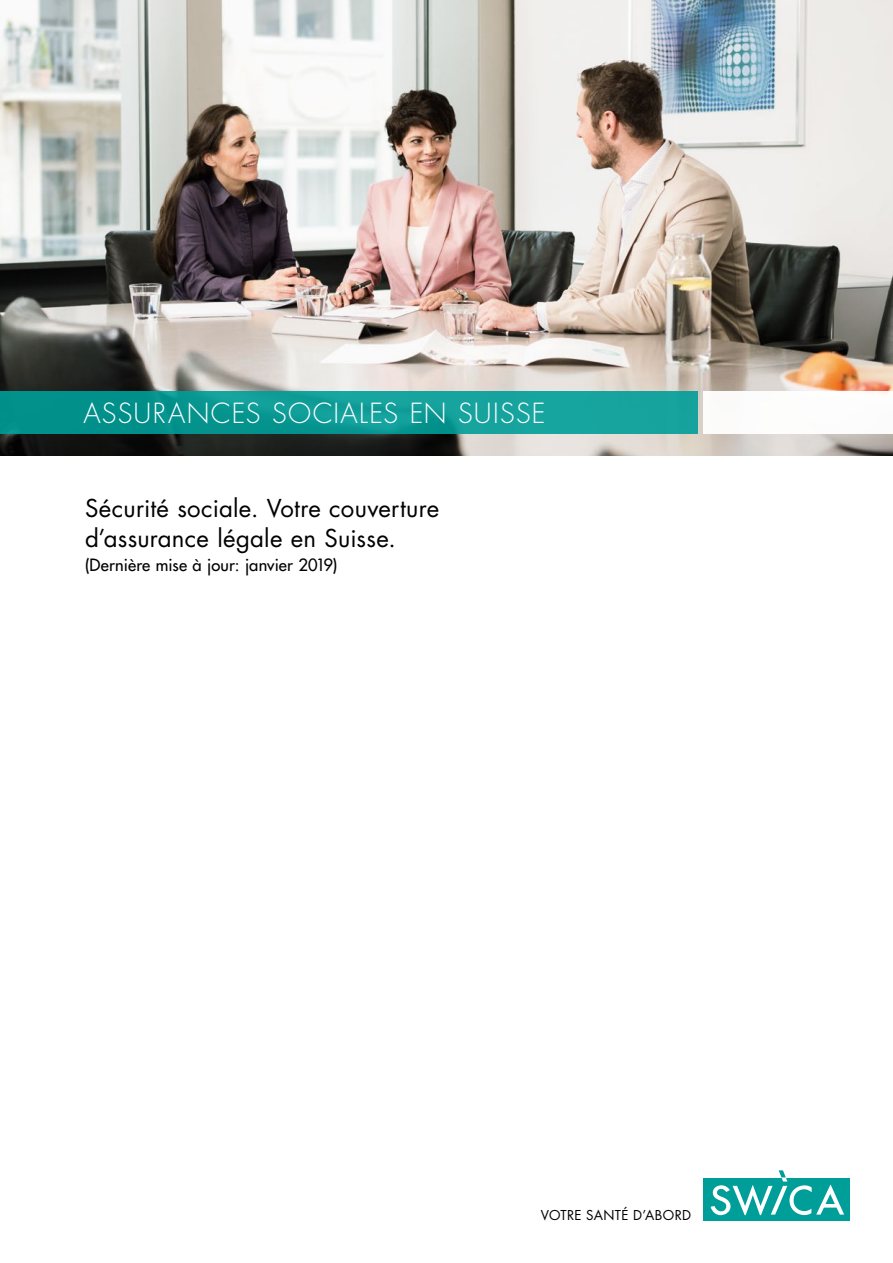
<style>
.page{position:relative;width:893px;height:1263px;background:#fff}
.page>*{position:absolute;margin:0;border:0;box-sizing:border-box;transform-origin:0 0}
.t1{font:300 27px "Futura Std";letter-spacing:.045em;color:#fff}
.t2{font:24px/30px "Futura Std";letter-spacing:.01em;color:#000}
.t3{font:500 16.5px "Futura Std";letter-spacing:.005em;color:#000}
.t4{font:13.35px "Futura Std";letter-spacing:.02em;color:#000}
</style>
<div class="page">
<img style="left:0;top:0;width:893px;height:455px">
<div style="left:0;top:391px;width:698px;height:43px;background:linear-gradient(to right,#008e8a,#1ba8a3)"></div>
<div style="left:703px;top:391px;width:190px;height:43px;background:#fff"></div>
<div style="left:703px;top:1178px;width:147px;height:42px;background:#009e99"></div>
<svg style="left:711px;top:1170px;width:133px;height:45px"></svg>
<p class="t1" style="left:83px;top:397px;width:464px">ASSURANCES SOCIALES EN SUISSE</p>
<p class="t2" style="left:85px;top:493px;width:356px">Sécurité sociale. Votre couverture d’assurance légale en Suisse.</p>
<p class="t3" style="left:85px;top:554px;width:254px">(Dernière mise à jour: janvier 2019)</p>
<p class="t4" style="left:541px;top:1207px;width:152px">VOTRE SANTÉ D’ABORD</p>
</div>
